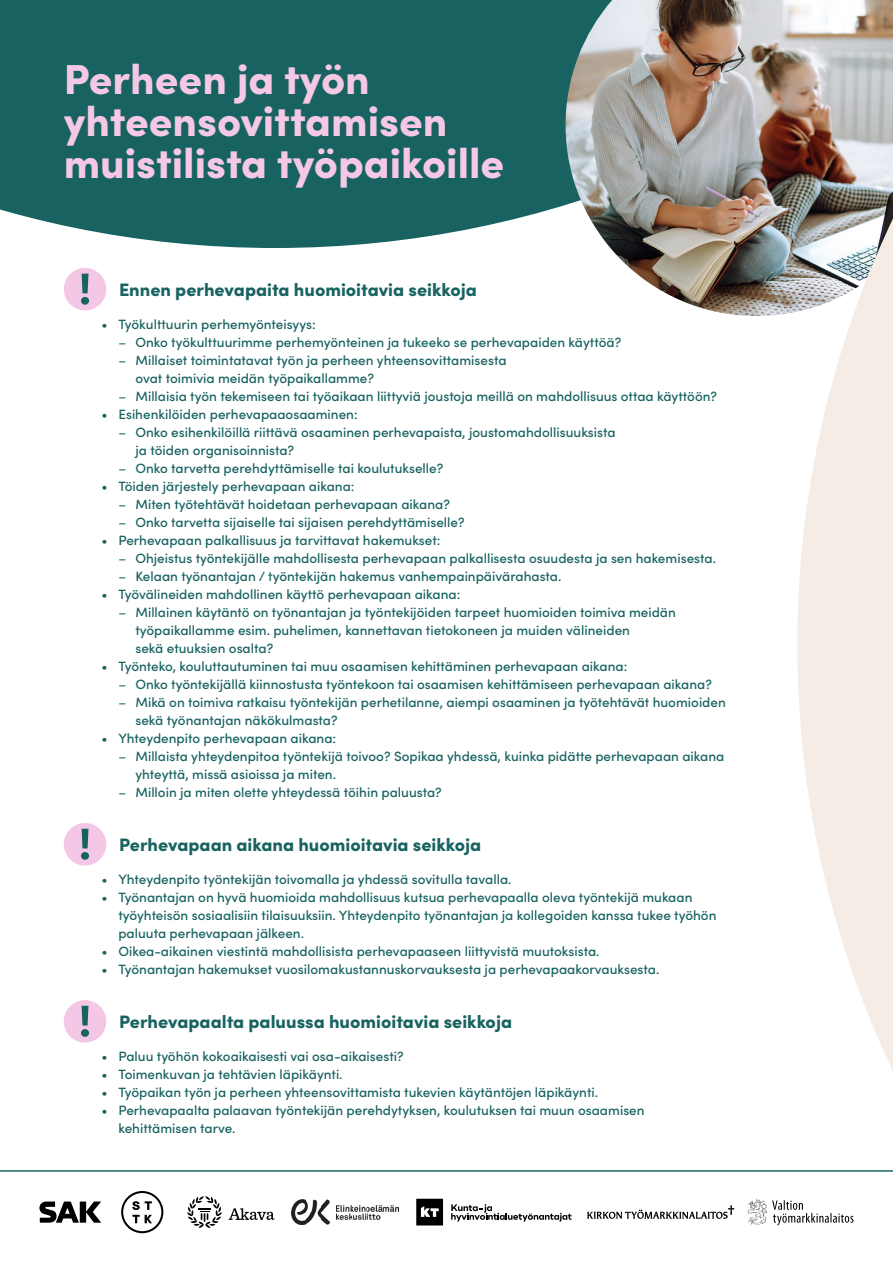
<style>
.page{position:relative;width:893px;height:1263px;background:#fff}
.page>*{position:absolute;margin:0;border:0;box-sizing:border-box;transform-origin:0 0}
.t1{font:900 42px/42px "Sofia Pro";color:#f5c8e6}
.Otsikko_1{font:900 18px "Sofia Pro";color:#186361}
.t2{font:500 13.5px/18px "Sofia Pro";color:#186361}
.s1{font-weight:400}
</style>
<div class="page">
<div style="left:0;top:0;width:566px;height:248px;background:#186361"></div>
<img style="left:566px;top:0;width:231px;height:316px">
<hr style="left:0;top:1170px;width:893px;height:2px;background:#186361">
<div style="left:64px;top:268px;width:42px;height:42px;background:#f5c7e6;border-radius:50%"></div>
<svg style="left:81px;top:274px;width:8px;height:31px"></svg>
<div style="left:64px;top:823px;width:42px;height:42px;background:#f5c7e6;border-radius:50%"></div>
<svg style="left:81px;top:829px;width:8px;height:31px"></svg>
<div style="left:64px;top:1000px;width:42px;height:42px;background:#f5c7e6;border-radius:50%"></div>
<svg style="left:81px;top:1006px;width:8px;height:31px"></svg>
<svg style="left:797px;top:0;width:96px;height:1222px;fill:#f5ede5"></svg>
<img style="left:291px;top:1199px;width:107px;height:26px">
<svg style="left:39px;top:1201px;width:62px;height:22px"></svg>
<svg style="left:416px;top:1199px;width:27px;height:26px"></svg>
<svg style="left:451px;top:1204px;width:121px;height:18px"></svg>
<svg style="left:121px;top:1191px;width:42px;height:42px"></svg>
<svg style="left:229px;top:1208px;width:46px;height:12px"></svg>
<svg style="left:187px;top:1196px;width:35px;height:32px"></svg>
<svg style="left:747px;top:1199px;width:106px;height:26px"></svg>
<svg style="left:587px;top:1205px;width:147px;height:14px"></svg>
<p class="t1" style="left:64px;top:55px;width:442px">Perheen ja työn yhteensovittamisen muistilista työpaikoille</p>
<p class="Otsikko_1" style="left:119px;top:275px;width:359px">Ennen perhevapaita huomioitavia seikkoja</p>
<p class="t2" style="left:101px;top:315px;width:216px"><span class="s1">•</span> Työkulttuurin perhemyönteisyys:</p>
<p class="t2" style="left:118px;top:333px;width:504px"><span class="s1">–</span> Onko työkulttuurimme perhemyönteinen ja tukeeko se perhevapaiden käyttöä?</p>
<p class="t2" style="left:135px;top:351px;width:373px;text-indent:-17px"><span class="s1">–</span> Millaiset toimintatavat työn ja perheen yhteensovittamisesta ovat toimivia meidän työpaikallamme?</p>
<p class="t2" style="left:118px;top:387px;width:600px"><span class="s1">–</span> Millaisia työn tekemiseen tai työaikaan liittyviä joustoja meillä on mahdollisuus ottaa käyttöön?</p>
<p class="t2" style="left:101px;top:405px;width:258px"><span class="s1">•</span> Esihenkilöiden perhevapaaosaaminen:</p>
<p class="t2" style="left:135px;top:423px;width:482px;text-indent:-17px"><span class="s1">–</span> Onko esihenkilöillä riittävä osaaminen perhevapaista, joustomahdollisuuksista ja töiden organisoinnista?</p>
<p class="t2" style="left:118px;top:459px;width:326px"><span class="s1">–</span> Onko tarvetta perehdyttämiselle tai koulutukselle?</p>
<p class="t2" style="left:101px;top:477px;width:255px"><span class="s1">•</span> Töiden järjestely perhevapaan aikana:</p>
<p class="t2" style="left:118px;top:495px;width:333px"><span class="s1">–</span> Miten työtehtävät hoidetaan perhevapaan aikana?</p>
<p class="t2" style="left:118px;top:513px;width:348px"><span class="s1">–</span> Onko tarvetta sijaiselle tai sijaisen perehdyttämiselle?</p>
<p class="t2" style="left:101px;top:531px;width:341px"><span class="s1">•</span> Perhevapaan palkallisuus ja tarvittavat hakemukset:</p>
<p class="t2" style="left:118px;top:549px;width:599px"><span class="s1">–</span> Ohjeistus työntekijälle mahdollisesta perhevapaan palkallisesta osuudesta ja sen hakemisesta.</p>
<p class="t2" style="left:118px;top:567px;width:445px"><span class="s1">–</span> Kelaan työnantajan / työntekijän hakemus vanhempainpäivärahasta.</p>
<p class="t2" style="left:101px;top:585px;width:360px"><span class="s1">•</span> Työvälineiden mahdollinen käyttö perhevapaan aikana:</p>
<p class="t2" style="left:135px;top:603px;width:542px;text-indent:-17px"><span class="s1">–</span> Millainen käytäntö on työnantajan ja työntekijöiden tarpeet huomioiden toimiva meidän työpaikallamme esim. puhelimen, kannettavan tietokoneen ja muiden välineiden<br>sekä etuuksien osalta?</p>
<p class="t2" style="left:101px;top:657px;width:527px"><span class="s1">•</span> Työnteko, kouluttautuminen tai muu osaamisen kehittäminen perhevapaan aikana:</p>
<p class="t2" style="left:118px;top:675px;width:595px"><span class="s1">–</span> Onko työntekijällä kiinnostusta työntekoon tai osaamisen kehittämiseen perhevapaan aikana?</p>
<p class="t2" style="left:135px;top:693px;width:592px;text-indent:-17px"><span class="s1">–</span> Mikä on toimiva ratkaisu työntekijän perhetilanne, aiempi osaaminen ja työtehtävät huomioiden sekä työnantajan näkökulmasta?</p>
<p class="t2" style="left:101px;top:729px;width:236px"><span class="s1">•</span> Yhteydenpito perhevapaan aikana:</p>
<p class="t2" style="left:135px;top:747px;width:590px;text-indent:-17px"><span class="s1">–</span> Millaista yhteydenpitoa työntekijä toivoo? Sopikaa yhdessä, kuinka pidätte perhevapaan aikana yhteyttä, missä asioissa ja miten.</p>
<p class="t2" style="left:118px;top:783px;width:325px"><span class="s1">–</span> Milloin ja miten olette yhteydessä töihin paluusta?</p>
<p class="Otsikko_1" style="left:119px;top:830px;width:364px">Perhevapaan aikana huomioitavia seikkoja</p>
<p class="t2" style="left:101px;top:869px;width:412px"><span class="s1">•</span> Yhteydenpito työntekijän toivomalla ja yhdessä sovitulla tavalla.</p>
<p class="t2" style="left:118px;top:887px;width:600px;text-indent:-17px"><span class="s1">•</span> Työnantajan on hyvä huomioida mahdollisuus kutsua perhevapaalla oleva työntekijä mukaan työyhteisön sosiaalisiin tilaisuuksiin. Yhteydenpito työnantajan ja kollegoiden kanssa tukee työhön paluuta perhevapaan jälkeen.</p>
<p class="t2" style="left:101px;top:941px;width:500px"><span class="s1">•</span> Oikea-aikainen viestintä mahdollisista perhevapaaseen liittyvistä muutoksista.</p>
<p class="t2" style="left:101px;top:959px;width:560px"><span class="s1">•</span> Työnantajan hakemukset vuosilomakustannuskorvauksesta ja perhevapaakorvauksesta.</p>
<p class="Otsikko_1" style="left:119px;top:1007px;width:395px">Perhevapaalta paluussa huomioitavia seikkoja</p>
<p class="t2" style="left:101px;top:1047px;width:304px"><span class="s1">•</span> Paluu työhön kokoaikaisesti vai osa-aikaisesti?</p>
<p class="t2" style="left:101px;top:1065px;width:243px"><span class="s1">•</span> Toimenkuvan ja tehtävien läpikäynti.</p>
<p class="t2" style="left:101px;top:1083px;width:498px"><span class="s1">•</span> Työpaikan työn ja perheen yhteensovittamista tukevien käytäntöjen läpikäynti.</p>
<p class="t2" style="left:118px;top:1101px;width:528px;text-indent:-17px"><span class="s1">•</span> Perhevapaalta palaavan työntekijän perehdytyksen, koulutuksen tai muun osaamisen kehittämisen tarve.</p>
</div>
